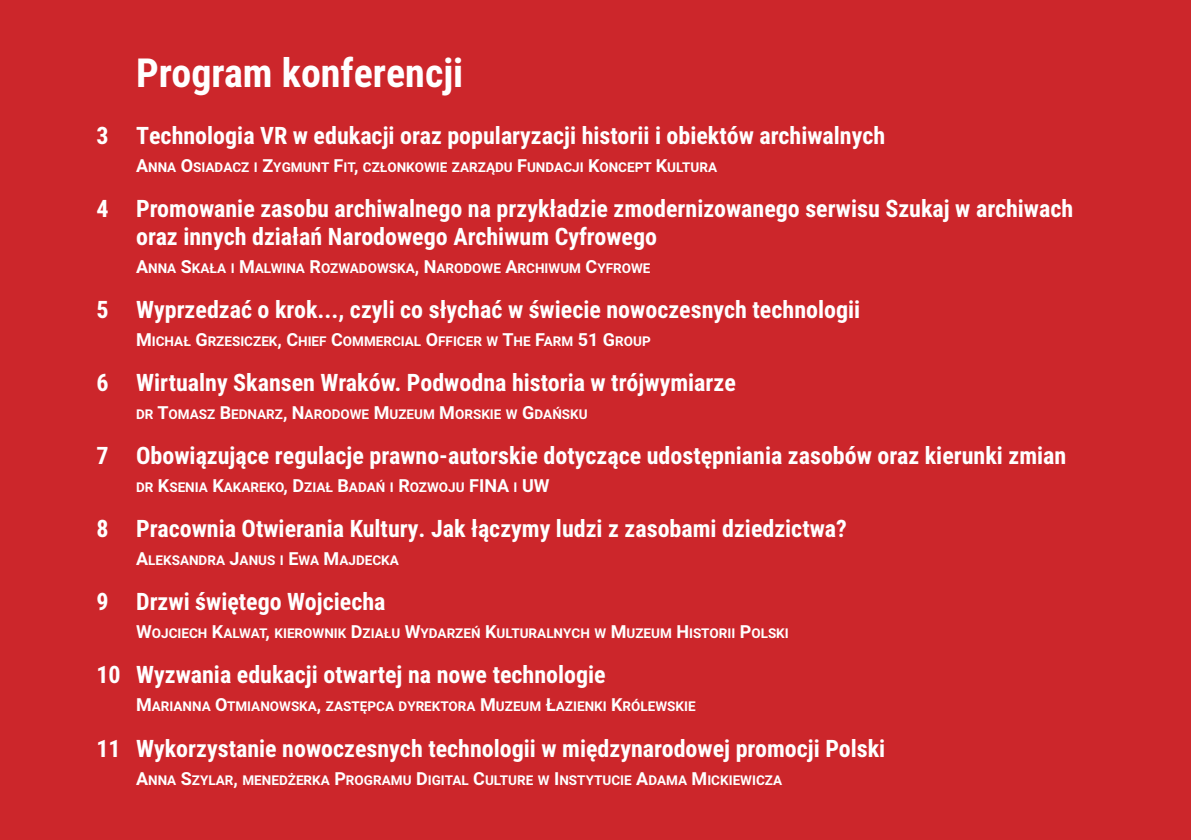
<style>
.page{position:relative;width:1191px;height:840px;background:#fff}
.page>*{position:absolute;margin:0;border:0;box-sizing:border-box;transform-origin:0 0}
.t1{font:700 40px "Roboto Condensed";color:#fff}
.t2{font:700 24px/28px "Roboto Condensed";color:#fff}
.t3{font:700 13.6px "Roboto";color:#fff}
.s1{font-size:18px}
</style>
<div class="page">
<div style="left:0;top:0;width:1191px;height:839px;background:#cc262b"></div>
<h1 class="t1" style="left:136px;top:50px;width:329px">Program konferencji</h1>
<p class="t2" style="left:96px;top:121px;width:790px">3 Technologia VR w edukacji oraz popularyzacji historii i obiektów archiwalnych</p>
<p class="t3" style="left:136px;top:159px;width:582px"><span class="s1">A</span>NNA <span class="s1">O</span>SIADACZ I <span class="s1">Z</span>YGMUNT <span class="s1">F</span>IT<span class="s1">,</span> CZŁONKOWIE ZARZĄDU <span class="s1">F</span>UNDACJI <span class="s1">K</span>ONCEPT <span class="s1">K</span>ULTURA</p>
<p class="t2" style="left:136px;top:194px;width:938px;text-indent:-40px">4 Promowanie zasobu archiwalnego na przykładzie zmodernizowanego serwisu Szukaj w archiwach oraz innych działań Narodowego Archiwum Cyfrowego</p>
<p class="t3" style="left:136px;top:260px;width:516px"><span class="s1">A</span>NNA <span class="s1">S</span>KAŁA I <span class="s1">M</span>ALWINA <span class="s1">R</span>OZWADOWSKA<span class="s1">, N</span>ARODOWE <span class="s1">A</span>RCHIWUM <span class="s1">C</span>YFROWE</p>
<p class="t2" style="left:96px;top:295px;width:765px">5 Wyprzedzać o krok..., czyli co słychać w świecie nowoczesnych technologii</p>
<p class="t3" style="left:136px;top:333px;width:516px"><span class="s1">M</span>ICHAŁ <span class="s1">G</span>RZESICZEK<span class="s1">, C</span>HIEF <span class="s1">C</span>OMMERCIAL <span class="s1">O</span>FFICER W <span class="s1">T</span>HE <span class="s1">F</span>ARM <span class="s1">51 G</span>ROUP</p>
<p class="t2" style="left:96px;top:368px;width:641px">6 Wirtualny Skansen Wraków. Podwodna historia w trójwymiarze</p>
<p class="t3" style="left:136px;top:406px;width:453px">DR <span class="s1">T</span>OMASZ <span class="s1">B</span>EDNARZ<span class="s1">, N</span>ARODOWE <span class="s1">M</span>UZEUM <span class="s1">M</span>ORSKIE W <span class="s1">G</span>DAŃSKU</p>
<p class="t2" style="left:96px;top:441px;width:971px">7 Obowiązujące regulacje prawno-autorskie dotyczące udostępniania zasobów oraz kierunki zmian</p>
<p class="t3" style="left:136px;top:479px;width:415px">DR <span class="s1">K</span>SENIA <span class="s1">K</span>AKAREKO<span class="s1">, D</span>ZIAŁ <span class="s1">B</span>ADAŃ I <span class="s1">R</span>OZWOJU <span class="s1">FINA</span> I <span class="s1">UW</span></p>
<p class="t2" style="left:96px;top:514px;width:752px">8 Pracownia Otwierania Kultury. Jak łączymy ludzi z zasobami dziedzictwa?</p>
<p class="t3" style="left:136px;top:552px;width:264px"><span class="s1">A</span>LEKSANDRA <span class="s1">J</span>ANUS I <span class="s1">E</span>WA <span class="s1">M</span>AJDECKA</p>
<p class="t2" style="left:96px;top:587px;width:291px">9 Drzwi świętego Wojciecha</p>
<p class="t3" style="left:136px;top:625px;width:654px"><span class="s1">W</span>OJCIECH <span class="s1">K</span>ALWAT<span class="s1">,</span> KIEROWNIK <span class="s1">D</span>ZIAŁU <span class="s1">W</span>YDARZEŃ <span class="s1">K</span>ULTURALNYCH W <span class="s1">M</span>UZEUM <span class="s1">H</span>ISTORII <span class="s1">P</span>OLSKI</p>
<p class="t2" style="left:96px;top:660px;width:511px">10 Wyzwania edukacji otwartej na nowe technologie</p>
<p class="t3" style="left:136px;top:698px;width:561px"><span class="s1">M</span>ARIANNA <span class="s1">O</span>TMIANOWSKA<span class="s1">,</span> ZASTĘPCA DYREKTORA <span class="s1">M</span>UZEUM <span class="s1">Ł</span>AZIENKI <span class="s1">K</span>RÓLEWSKIE</p>
<p class="t2" style="left:96px;top:733px;width:790px">11 Wykorzystanie nowoczesnych technologii w międzynarodowej promocji Polski</p>
<p class="t3" style="left:136px;top:771px;width:647px"><span class="s1">A</span>NNA <span class="s1">S</span>ZYLAR<span class="s1">,</span> MENEDŻERKA <span class="s1">P</span>ROGRAMU <span class="s1">D</span>IGITAL <span class="s1">C</span>ULTURE W <span class="s1">I</span>NSTYTUCIE <span class="s1">A</span>DAMA <span class="s1">M</span>ICKIEWICZA</p>
</div>
